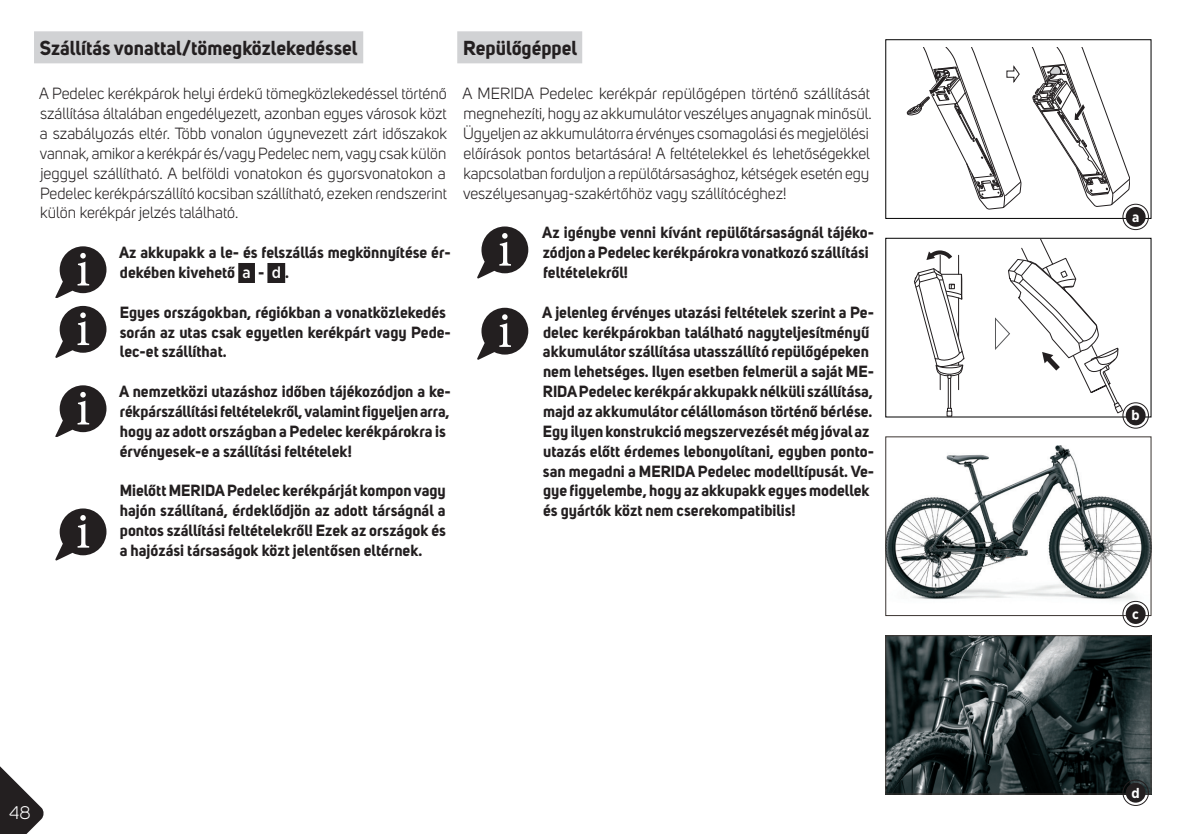
<style>
.page{position:relative;width:1191px;height:834px;background:#fff}
.page>*{position:absolute;margin:0;border:0;box-sizing:border-box;transform-origin:0 0}
.t1{font:700 20px "Uni Sans";color:#231f20}
.t2{font:18px "Uni Sans";color:#fff}
.t3{font:700 16px/19.8px "Uni Sans";color:#231f20}
.t4{font:16px/19.8px "Uni Sans";color:#231f20;text-align:justify}
.t5{font:700 14px "Gotham Narrow";color:#fff}
.s1{font-family:"Gotham Narrow";font-weight:500;color:#fff}
</style>
<div class="page">
<svg style="left:0;top:766px;width:44px;height:67px"></svg>
<svg style="left:906px;top:48px;width:224px;height:162px"></svg>
<div style="left:885px;top:39px;width:266px;height:180px;border:1px solid #000"></div>
<hr style="left:948px;top:378px;width:1px;height:30px;background:#231f20">
<hr style="left:950px;top:378px;width:1px;height:30px;background:#231f20">
<svg style="left:946px;top:408px;width:6px;height:7px"></svg>
<svg style="left:914px;top:250px;width:50px;height:139px"></svg>
<div style="left:1115px;top:405px;width:7px;height:8px;border:1px solid #231f20;border-radius:2px"></div>
<svg style="left:995px;top:240px;width:125px;height:168px"></svg>
<div style="left:885px;top:238px;width:266px;height:179px;border:1px solid #000"></div>
<img style="left:887px;top:445px;width:262px;height:161px">
<div style="left:34px;top:31px;width:329px;height:32px;background:#d1d2d4"></div>
<div style="left:238px;top:263px;width:17px;height:20px;background:#231f20"></div>
<div style="left:267px;top:263px;width:18px;height:20px;background:#231f20"></div>
<div style="left:457px;top:31px;width:125px;height:32px;background:#d1d2d4"></div>
<img style="left:887px;top:637px;width:262px;height:155px">
<div style="left:885px;top:635px;width:266px;height:159px;border:1px solid #3b3532"></div>
<svg style="left:55px;top:246px;width:52px;height:52px"></svg>
<svg style="left:477px;top:226px;width:51px;height:52px"></svg>
<svg style="left:477px;top:307px;width:51px;height:52px"></svg>
<svg style="left:55px;top:306px;width:52px;height:51px"></svg>
<svg style="left:55px;top:385px;width:52px;height:52px"></svg>
<svg style="left:55px;top:508px;width:52px;height:52px"></svg>
<div style="left:1125px;top:207px;width:20px;height:20px;background:#231f20;border-radius:50%"></div>
<div style="left:1122px;top:204px;width:26px;height:26px;border:1px solid #231f20;border-radius:13px"></div>
<div style="left:1125px;top:405px;width:20px;height:20px;background:#231f20;border-radius:50%"></div>
<div style="left:1122px;top:402px;width:26px;height:26px;border:1px solid #231f20;border-radius:13px"></div>
<div style="left:1125px;top:604px;width:20px;height:19px;background:#231f20;border-radius:50%"></div>
<div style="left:1122px;top:601px;width:26px;height:26px;border:1px solid #231f20;border-radius:13px"></div>
<div style="left:1125px;top:782px;width:20px;height:20px;background:#231f20;border-radius:50%"></div>
<div style="left:1122px;top:779px;width:26px;height:26px;border:1px solid #231f20;border-radius:13px"></div>
<p class="t1" style="left:40px;top:35px;width:319px">Szállítás vonattal/tömegközlekedéssel</p>
<p class="t4" style="left:39px;top:84px;width:409px">A Pedelec kerékpárok helyi érdekű tömegközlekedéssel történő szállítása általában engedélyezett, azonban egyes városok közt a szabályozás eltér. Több vonalon úgynevezett zárt időszakok vannak, amikor a kerékpár és/vagy Pedelec nem, vagy csak külön jeggyel szállítható. A belföldi vonatokon és gyorsvonatokon a Pedelec kerékpárszállító kocsiban szállítható, ezeken rendszerint külön kerékpár jelzés található.</p>
<p class="t3" style="left:119px;top:242px;width:333px">Az akkupakk a le- és felszállás megkönnyítése ér&shy;dekében kivehető <span class="s1">a</span> - <span class="s1">d</span> .</p>
<p class="t3" style="left:120px;top:302px;width:333px">Egyes országokban, régiókban a vonatközlekedés során az utas csak egyetlen kerékpárt vagy Pede&shy;lec-et szállíthat.</p>
<p class="t3" style="left:119px;top:381px;width:333px">A nemzetközi utazáshoz időben tájékozódjon a ke&shy;rékpárszállítási feltételekről, valamint figyeljen arra, hogy az adott országban a Pedelec kerékpárokra is érvényesek-e a szállítási feltételek!</p>
<p class="t3" style="left:120px;top:480px;width:328px;text-align:justify">Mielőtt MERIDA Pedelec kerékpárját kompon vagy hajón szállítaná, érdeklődjön az adott társágnál a pontos szállítási feltételekről! Ezek az országok és a hajózási társaságok közt jelentősen eltérnek.</p>
<p class="t1" style="left:463px;top:35px;width:115px">Repülőgéppel</p>
<p class="t4" style="left:462px;top:84px;width:410px;text-align:left">A MERIDA Pedelec kerékpár repülőgépen történő szállítását megnehezíti, hogy az akkumulátor veszélyes anyagnak minősül.<br>Ügyeljen az akkumulátorra érvényes csomagolási és megjelölési előírások pontos betartására! A feltételekkel és lehetőségekkel kapcsolatban forduljon a repülőtársasághoz, kétségek esetén egy veszélyesanyag-szakértőhöz vagy szállítócéghez!</p>
<p class="t3" style="left:542px;top:222px;width:333px">Az igénybe venni kívánt repülőtársaságnál tájéko&shy;zódjon a Pedelec kerékpárokra vonatkozó szállítási feltételekről!</p>
<p class="t3" style="left:542px;top:302px;width:333px">A jelenleg érvényes utazási feltételek szerint a Pe&shy;delec kerékpárokban található nagyteljesítményű akkumulátor szállítása utasszállító repülőgépeken nem lehetséges. Ilyen esetben felmerül a saját ME-RIDA Pedelec kerékpár akkupakk nélküli szállítása, majd az akkumulátor célállomáson történő bérlése.<br>Egy ilyen konstrukció megszervezését még jóval az utazás előtt érdemes lebonyolítani, egyben ponto&shy;san megadni a MERIDA Pedelec modelltípusát. Ve&shy;gye figyelembe, hogy az akkupakk egyes modellek és gyártók közt nem cserekompatibilis!</p>
<p class="t2" style="left:9px;top:802px;width:23px">48</p>
<p class="t5" style="left:1132px;top:208px;width:9px">a</p>
<p class="t5" style="left:1131px;top:406px;width:10px">b</p>
<p class="t5" style="left:1132px;top:605px;width:8px">c</p>
<p class="t5" style="left:1131px;top:783px;width:10px">d</p>
</div>
